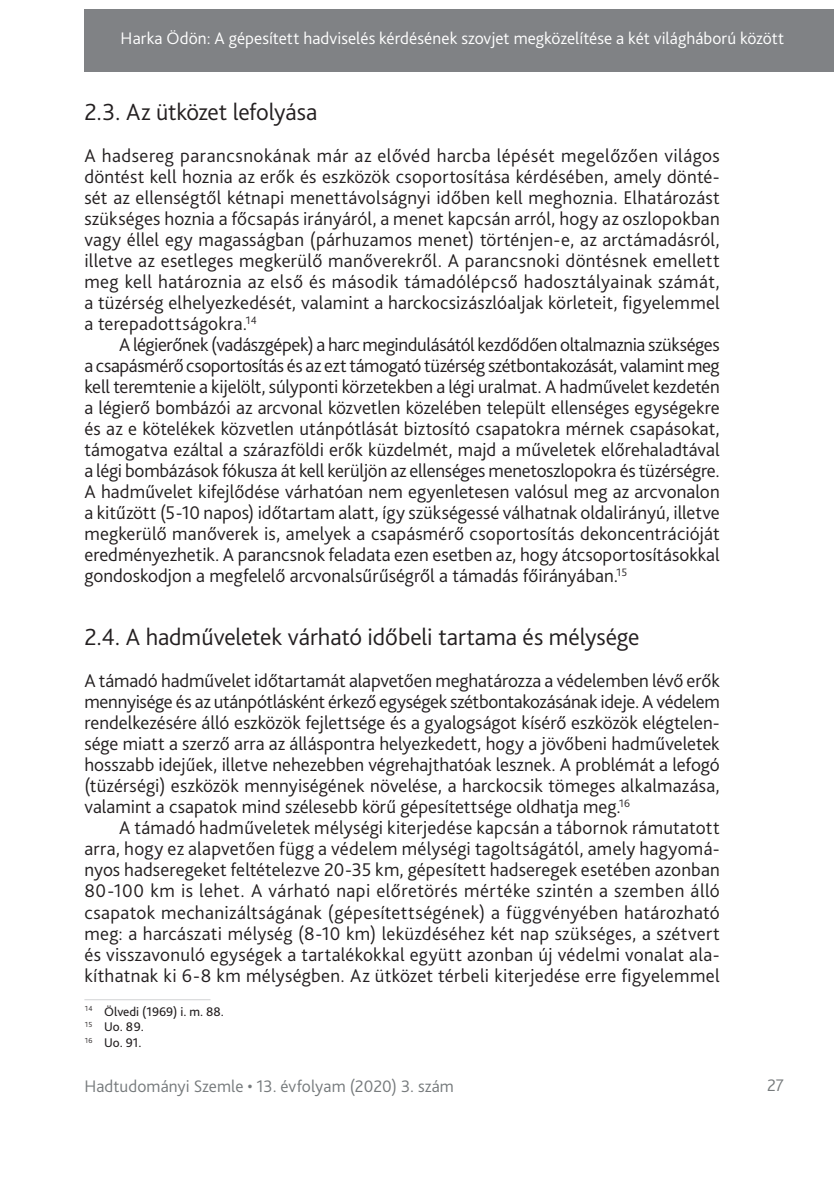
<style>
.page{position:relative;width:834px;height:1181px;background:#fff}
.page>*{position:absolute;margin:0;border:0;box-sizing:border-box;transform-origin:0 0}
.t1{font:300 24.5px "Bliss Pro";letter-spacing:.005em;color:#231f20}
.t2{font:300 19.25px/21px "Bliss Pro";letter-spacing:.01em;color:#231f20;text-align:justify}
.t3{font:300 17.5px "Bliss Pro";color:#fff}
.t4{font:300 17.5px "Bliss Pro";letter-spacing:.005em;color:#767a7c}
.t5{font:13.12px/15.8px "Bliss Pro";color:#231f20}
</style>
<div class="page">
<div style="left:84px;top:9px;width:749px;height:63px;background:#808285"></div>
<hr style="left:84px;top:999px;width:126px;height:1px;background:#d1d2d4">
<p class="t3" style="left:121px;top:27px;width:665px">Harka Ödön: A gépesített hadviselés kérdésének szovjet megközelítése a két világháború között</p>
<p class="t1" style="left:84px;top:97px;width:234px">2.3. Az ütközet lefolyása</p>
<p class="t2" style="left:84px;top:145px;width:637px">A hadsereg parancsnokának már az elővéd harcba lépését megelőzően világos döntést kell hoznia az erők és eszközök csoportosítása kérdésében, amely dönté&shy;sét az ellenségtől kétnapi menettávolságnyi időben kell meghoznia. Elhatározást szükséges hoznia a főcsapás irányáról, a menet kapcsán arról, hogy az oszlopokban vagy éllel egy magasságban (párhuzamos menet) történjen-e, az arctámadásról, illetve az esetleges megkerülő manőverekről. A parancsnoki döntésnek emellett meg kell határoznia az első és második támadólépcső hadosztályainak számát, a tüzérség elhelyezkedését, valamint a harckocsizászlóaljak körleteit, figyelemmel a terepadottságokra.<sup>14</sup></p>
<p class="t2" style="left:84px;top:334px;width:637px;text-indent:35px">A légierőnek (vadászgépek) a harc megindulásától kezdődően oltalmaznia szükséges a csapásmérő csoportosítás és az ezt támogató tüzérség szétbontakozását, valamint meg kell teremtenie a kijelölt, súlyponti körzetekben a légi uralmat. A hadművelet kezdetén a légierő bombázói az arcvonal közvetlen közelében települt ellenséges egységekre és az e kötelékek közvetlen utánpótlását biztosító csapatokra mérnek csapásokat, támogatva ezáltal a szárazföldi erők küzdelmét, majd a műveletek előrehaladtával a légi bombázások fókusza át kell kerüljön az ellenséges menetoszlopokra és tüzérségre.<br>A hadművelet kifejlődése várhatóan nem egyenletesen valósul meg az arcvonalon a kitűzött (5-10 napos) időtartam alatt, így szükségessé válhatnak oldalirányú, illetve megkerülő manőverek is, amelyek a csapásmérő csoportosítás dekoncentrációját eredményezhetik. A parancsnok feladata ezen esetben az, hogy átcsoportosításokkal gondoskodjon a megfelelő arcvonalsűrűségről a támadás főirányában.<sup>15</sup></p>
<p class="t1" style="left:84px;top:622px;width:556px">2.4. A hadműveletek várható időbeli tartama és mélysége</p>
<p class="t2" style="left:84px;top:670px;width:636px">A támadó hadművelet időtartamát alapvetően meghatározza a védelemben lévő erők mennyisége és az utánpótlásként érkező egységek szétbontakozásának ideje. A védelem rendelkezésére álló eszközök fejlettsége és a gyalogságot kísérő eszközök elégtelen&shy;sége miatt a szerző arra az álláspontra helyezkedett, hogy a jövőbeni hadműveletek hosszabb idejűek, illetve nehezebben végrehajthatóak lesznek. A problémát a lefogó (tüzérségi) eszközök mennyiségének növelése, a harckocsik tömeges alkalmazása, valamint a csapatok mind szélesebb körű gépesítettsége oldhatja meg.<sup>16</sup></p>
<p class="t2" style="left:84px;top:817px;width:637px;text-indent:35px">A támadó hadműveletek mélységi kiterjedése kapcsán a tábornok rámutatott arra, hogy ez alapvetően függ a védelem mélységi tagoltságától, amely hagyomá&shy;nyos hadseregeket feltételezve 20-35 km, gépesített hadseregek esetében azonban 80-100 km is lehet. A várható napi előretörés mértéke szintén a szemben álló csapatok mechanizáltságának (gépesítettségének) a függvényében határozható meg: a harcászati mélység (8-10 km) leküzdéséhez két nap szükséges, a szétvert és visszavonuló egységek a tartalékokkal együtt azonban új védelmi vonalat ala&shy;kíthatnak ki 6-8 km mélységben. Az ütközet térbeli kiterjedése erre figyelemmel</p>
<p class="t5" style="left:84px;top:1003px;width:141px"><sup>14</sup> Ölvedi (1969) i. m. 88.<br><sup>15</sup> Uo. 89.<br><sup>16</sup> Uo. 91.</p>
<p class="t4" style="left:84px;top:1075px;width:371px">Hadtudományi Szemle • 13. évfolyam (2020) 3. szám</p>
<p class="t4" style="left:767px;top:1074px;width:19px">27</p>
</div>
